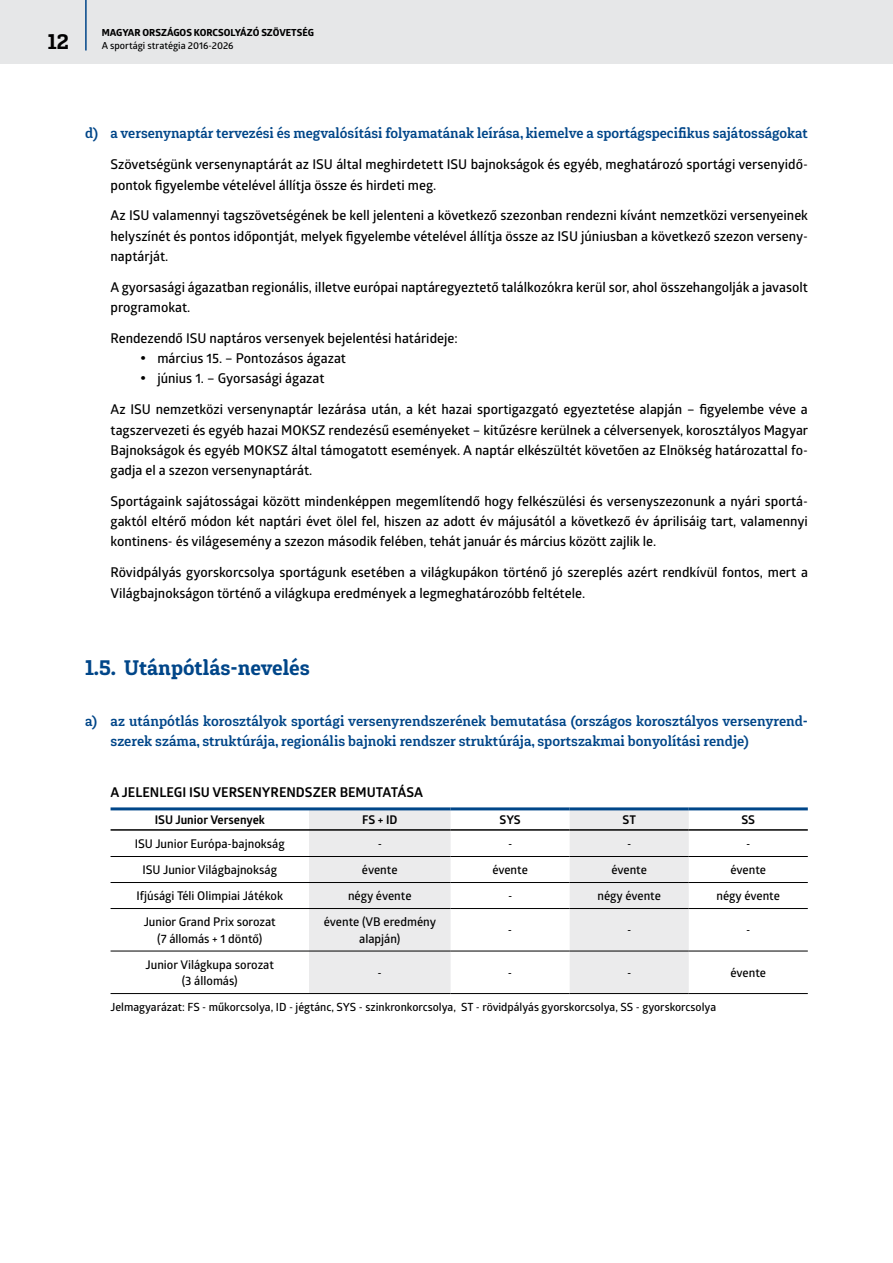
<style>
.page{position:relative;width:893px;height:1263px;background:#fff}
.page>*{position:absolute;margin:0;border:0;box-sizing:border-box;transform-origin:0 0}
.t1{font:900 21px "Gaspo Slab";color:#004689}
.t2{font:900 21px "Gaspo Slab";color:#000}
.t3{font:700 14.25px/20.2px "Gaspo Slab";color:#004689}
.t4{font:600 13.5px/20.2px "Glober";color:#000}
.t5{font:700 13.5px "Glober";color:#000}
.t6{font:600 12px/16.5px "Glober";color:#000;text-align:center}
.t7{font:700 12px "Glober";color:#000}
.t8{font:600 11.25px "Glober";color:#000}
.t9{font:700 9.75px "Globerx";color:#000}
.t10{font:600 9.75px "Glober";color:#000}
</style>
<div class="page">
<div style="left:0;top:0;width:893px;height:64px;background:#e6e7e8"></div>
<hr style="left:85px;top:0;width:2px;height:51px;background:#004689">
<svg style="left:309px;top:810px;width:380px;height:183px;fill:#ebebec"></svg>
<hr style="left:111px;top:807px;width:198px;height:3px;background:#004689">
<hr style="left:309px;top:807px;width:142px;height:3px;background:#004689">
<hr style="left:451px;top:807px;width:119px;height:3px;background:#004689">
<hr style="left:570px;top:807px;width:119px;height:3px;background:#004689">
<hr style="left:689px;top:807px;width:119px;height:3px;background:#004689">
<hr style="left:111px;top:829px;width:198px;height:2px;background:#000">
<hr style="left:309px;top:829px;width:142px;height:2px;background:#000">
<hr style="left:451px;top:829px;width:119px;height:2px;background:#000">
<hr style="left:570px;top:829px;width:119px;height:2px;background:#000">
<hr style="left:689px;top:829px;width:119px;height:2px;background:#000">
<hr style="left:111px;top:856px;width:198px;height:1px;background:#000">
<hr style="left:309px;top:856px;width:142px;height:1px;background:#000">
<hr style="left:451px;top:856px;width:119px;height:1px;background:#000">
<hr style="left:570px;top:856px;width:119px;height:1px;background:#000">
<hr style="left:689px;top:856px;width:119px;height:1px;background:#000">
<hr style="left:111px;top:882px;width:198px;height:1px;background:#000">
<hr style="left:309px;top:882px;width:142px;height:1px;background:#000">
<hr style="left:451px;top:882px;width:119px;height:1px;background:#000">
<hr style="left:570px;top:882px;width:119px;height:1px;background:#000">
<hr style="left:689px;top:882px;width:119px;height:1px;background:#000">
<hr style="left:111px;top:908px;width:198px;height:1px;background:#000">
<hr style="left:309px;top:908px;width:142px;height:1px;background:#000">
<hr style="left:451px;top:908px;width:119px;height:1px;background:#000">
<hr style="left:570px;top:908px;width:119px;height:1px;background:#000">
<hr style="left:689px;top:908px;width:119px;height:1px;background:#000">
<hr style="left:111px;top:951px;width:198px;height:1px;background:#000">
<hr style="left:309px;top:951px;width:142px;height:1px;background:#000">
<hr style="left:451px;top:951px;width:119px;height:1px;background:#000">
<hr style="left:570px;top:951px;width:119px;height:1px;background:#000">
<hr style="left:689px;top:951px;width:119px;height:1px;background:#000">
<hr style="left:111px;top:993px;width:198px;height:1px;background:#000">
<hr style="left:309px;top:993px;width:142px;height:1px;background:#000">
<hr style="left:451px;top:993px;width:119px;height:1px;background:#000">
<hr style="left:570px;top:993px;width:119px;height:1px;background:#000">
<hr style="left:689px;top:993px;width:119px;height:1px;background:#000">
<h1 class="t2" style="left:48px;top:28px;width:22px">12</h1>
<p class="t9" style="left:102px;top:25px;width:214px">MAGYAR ORSZÁGOS KORCSOLYÁZÓ SZÖVETSÉG</p>
<p class="t10" style="left:102px;top:39px;width:133px">A sportági stratégia 2016-2026</p>
<p class="t3" style="left:85px;top:123px;width:724px">d) a versenynaptár tervezési és megvalósítási folyamatának leírása, kiemelve a sportágspecifikus sajátosságokat</p>
<p class="t4" style="left:111px;top:154px;width:699px">Szövetségünk versenynaptárát az ISU által meghirdetett ISU bajnokságok és egyéb, meghatározó sportági versenyidő&shy;pontok figyelembe vételével állítja össze és hirdeti meg.</p>
<p class="t4" style="left:111px;top:205px;width:699px;text-align:justify">Az ISU valamennyi tagszövetségének be kell jelenteni a következő szezonban rendezni kívánt nemzetközi versenyeinek helyszínét és pontos időpontját, melyek figyelembe vételével állítja össze az ISU júniusban a következő szezon verseny&shy;naptárját.</p>
<p class="t4" style="left:111px;top:276px;width:699px">A gyorsasági ágazatban regionális, illetve európai naptáregyeztető találkozókra kerül sor, ahol összehangolják a javasolt programokat.</p>
<p class="t4" style="left:111px;top:328px;width:349px">Rendezendő ISU naptáros versenyek bejelentési határideje:</p>
<p class="t4" style="left:140px;top:348px;width:207px">• március 15. – Pontozásos ágazat</p>
<p class="t4" style="left:140px;top:368px;width:186px">• június 1. – Gyorsasági ágazat</p>
<p class="t4" style="left:111px;top:399px;width:699px;text-align:justify">Az ISU nemzetközi versenynaptár lezárása után, a két hazai sportigazgató egyeztetése alapján – figyelembe véve a tagszervezeti és egyéb hazai MOKSZ rendezésű eseményeket – kitűzésre kerülnek a célversenyek, korosztályos Magyar Bajnokságok és egyéb MOKSZ által támogatott események. A naptár elkészültét követően az Elnökség határozattal fo&shy;gadja el a szezon versenynaptárát.</p>
<p class="t4" style="left:111px;top:491px;width:699px;text-align:justify">Sportágaink sajátosságai között mindenképpen megemlítendő hogy felkészülési és versenyszezonunk a nyári sportá&shy;gaktól eltérő módon két naptári évet ölel fel, hiszen az adott év májusától a következő év áprilisáig tart, valamennyi kontinens- és világesemény a szezon második felében, tehát január és március között zajlik le.</p>
<p class="t4" style="left:111px;top:562px;width:699px">Rövidpályás gyorskorcsolya sportágunk esetében a világkupákon történő jó szereplés azért rendkívül fontos, mert a<br>Világbajnokságon történő a világkupa eredmények a legmeghatározóbb feltétele.</p>
<h1 class="t1" style="left:85px;top:653px;width:226px">1.5. Utánpótlás-nevelés</h1>
<p class="t3" style="left:111px;top:711px;width:699px;text-indent:-26px">a) az utánpótlás korosztályok sportági versenyrendszerének bemutatása (országos korosztályos versenyrend&shy;szerek száma, struktúrája, regionális bajnoki rendszer struktúrája, sportszakmai bonyolítási rendje)</p>
<p class="t5" style="left:111px;top:783px;width:314px">A JELENLEGI ISU VERSENYRENDSZER BEMUTATÁSA</p>
<p class="t7" style="left:155px;top:811px;width:112px">ISU Junior Versenyek</p>
<p class="t7" style="left:362px;top:811px;width:37px">FS + ID</p>
<p class="t7" style="left:500px;top:811px;width:23px">SYS</p>
<p class="t7" style="left:623px;top:811px;width:15px">ST</p>
<p class="t7" style="left:741px;top:811px;width:15px">SS</p>
<p class="t6" style="left:135px;top:835px;width:152px">ISU Junior Európa-bajnokság</p>
<p class="t6" style="left:378px;top:835px;width:6px">-</p>
<p class="t6" style="left:508px;top:835px;width:6px">-</p>
<p class="t6" style="left:627px;top:835px;width:6px">-</p>
<p class="t6" style="left:746px;top:835px;width:6px">-</p>
<p class="t6" style="left:142px;top:861px;width:136px">ISU Junior Világbajnokság</p>
<p class="t6" style="left:362px;top:861px;width:37px">évente</p>
<p class="t6" style="left:492px;top:861px;width:37px">évente</p>
<p class="t6" style="left:611px;top:861px;width:37px">évente</p>
<p class="t6" style="left:730px;top:861px;width:37px">évente</p>
<p class="t6" style="left:137px;top:887px;width:148px">Ifjúsági Téli Olimpiai Játékok</p>
<p class="t6" style="left:348px;top:887px;width:65px">négy évente</p>
<p class="t6" style="left:508px;top:887px;width:6px">-</p>
<p class="t6" style="left:597px;top:887px;width:65px">négy évente</p>
<p class="t6" style="left:716px;top:887px;width:65px">négy évente</p>
<p class="t6" style="left:144px;top:913px;width:134px">Junior Grand Prix sorozat (7 állomás + 1 döntő)</p>
<p class="t6" style="left:324px;top:913px;width:114px">évente (VB eredmény alapján)</p>
<p class="t6" style="left:508px;top:921px;width:6px">-</p>
<p class="t6" style="left:627px;top:921px;width:6px">-</p>
<p class="t6" style="left:746px;top:921px;width:6px">-</p>
<p class="t6" style="left:146px;top:956px;width:130px">Junior Világkupa sorozat (3 állomás)</p>
<p class="t6" style="left:378px;top:964px;width:6px">-</p>
<p class="t6" style="left:508px;top:964px;width:6px">-</p>
<p class="t6" style="left:627px;top:964px;width:6px">-</p>
<p class="t6" style="left:730px;top:964px;width:37px">évente</p>
<p class="t8" style="left:111px;top:999px;width:607px">Jelmagyarázat: FS - műkorcsolya, ID - jégtánc, SYS - szinkronkorcsolya, ST - rövidpályás gyorskorcsolya, SS - gyorskorcsolya</p>
</div>
